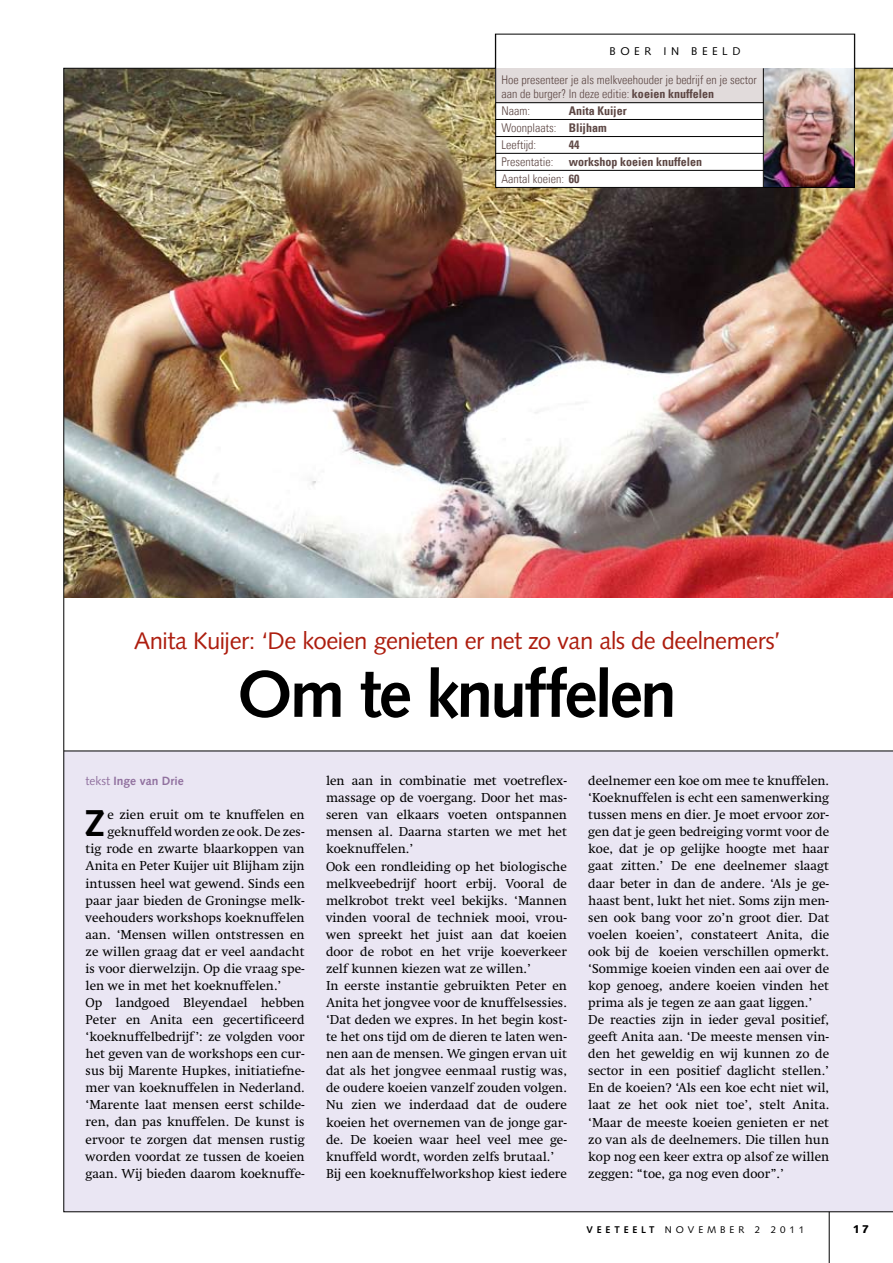
<style>
.page{position:relative;width:893px;height:1263px;background:#fff}
.page>*{position:absolute;margin:0;border:0;box-sizing:border-box;transform-origin:0 0}
.t1{font:700 66px "Syntax LT Pro";letter-spacing:-.04em;color:#000}
.t2{font:700 37.35px "Syntax LT Pro";color:#000}
.t3{font:24px "Syntax LT Pro";letter-spacing:-.025em;color:#ad1d0e}
.t4{font:13.2px/17.1px "Swift LT Pro";color:#000}
.t5{font:12px/14.1px "Univers Com 47 Light Cond";color:#5e4845}
.t6{font:12px "Univers Com 67 Bold Cond";color:#5e4845}
.t7{font:700 12px "Syntax LT Pro";color:#91719f}
.t8{font:11.25px "Syntax LT Pro";letter-spacing:.4em;color:#000}
.t9{font:900 11.25px "Syntax LT Pro";color:#000}
.t10{font:9.75px "Syntax LT Pro";letter-spacing:.4em;color:#000}
.s1{font-family:"Univers Com 67 Bold Cond"}
.s2{font-weight:400}
.s3{font-weight:700}
</style>
<div class="page">
<img style="left:63px;top:33px;width:830px;height:1230px">
<hr style="left:829px;top:1212px;width:1px;height:51px;background:#000">
<p class="t8" style="left:610px;top:45px;width:132px">BOER IN BEELD</p>
<p class="t5" style="left:501px;top:73px;width:257px">Hoe presenteer je als melkveehouder je bedrijf en je sector aan de burger? In deze editie: <span class="s1">koeien knuffelen</span></p>
<p class="t5" style="left:501px;top:104px;width:30px">Naam:</p>
<p class="t6" style="left:569px;top:103px;width:59px">Anita Kuijer</p>
<p class="t5" style="left:501px;top:119px;width:107px;line-height:17.1px">Woonplaats: <span class="s1">Blijham<br></span>Leeftijd:</p>
<p class="t6" style="left:569px;top:137px;width:12px">44</p>
<p class="t5" style="left:501px;top:155px;width:53px">Presentatie:</p>
<p class="t6" style="left:569px;top:155px;width:135px">workshop koeien knuffelen</p>
<p class="t5" style="left:501px;top:172px;width:80px">Aantal koeien: <span class="s1">60</span></p>
<h3 class="t3" style="left:134px;top:626px;width:648px">Anita Kuijer: ‘De koeien genieten er net zo van als de deelnemers’</h3>
<h1 class="t1" style="left:237px;top:655px;width:441px">Om te knuffelen</h1>
<p class="t7" style="left:86px;top:774px;width:100px"><span class="s2">tekst</span> Inge van Drie</p>
<h2 class="t2" style="left:84px;top:801px;width:22px">Z</h2>
<p class="t4" style="left:108px;top:806px;width:199px">e zien eruit om te knuffelen en</p>
<p class="t4" style="left:108px;top:823px;width:199px">geknuffeld worden ze ook. De zes-</p>
<p class="t4" style="left:86px;top:840px;width:221px">tig rode en zwarte blaarkoppen van</p>
<p class="t4" style="left:86px;top:857px;width:221px">Anita en Peter Kuijer uit Blijham zijn</p>
<p class="t4" style="left:86px;top:874px;width:221px">intussen heel wat gewend. Sinds een</p>
<p class="t4" style="left:86px;top:891px;width:221px">paar jaar bieden de Groningse melk-</p>
<p class="t4" style="left:86px;top:909px;width:221px">veehouders workshops koeknuffelen</p>
<p class="t4" style="left:86px;top:926px;width:221px">aan. ‘Mensen willen ontstressen en</p>
<p class="t4" style="left:86px;top:943px;width:221px">ze willen graag dat er veel aandacht</p>
<p class="t4" style="left:86px;top:960px;width:221px">is voor dierwelzijn. Op die vraag spe-</p>
<p class="t4" style="left:86px;top:977px;width:197px">len we in met het koeknuffelen.’</p>
<p class="t4" style="left:86px;top:994px;width:221px">Op landgoed Bleyendael hebben</p>
<p class="t4" style="left:86px;top:1011px;width:221px">Peter en Anita een gecertificeerd</p>
<p class="t4" style="left:86px;top:1028px;width:221px">‘koeknuffelbedrijf’: ze volgden voor</p>
<p class="t4" style="left:86px;top:1045px;width:221px">het geven van de workshops een cur-</p>
<p class="t4" style="left:86px;top:1062px;width:221px">sus bij Marente Hupkes, initiatiefne-</p>
<p class="t4" style="left:86px;top:1079px;width:221px">mer van koeknuffelen in Nederland.</p>
<p class="t4" style="left:86px;top:1096px;width:221px">‘Marente laat mensen eerst schilde-</p>
<p class="t4" style="left:86px;top:1113px;width:221px">ren, dan pas knuffelen. De kunst is</p>
<p class="t4" style="left:86px;top:1130px;width:221px">ervoor te zorgen dat mensen rustig</p>
<p class="t4" style="left:86px;top:1147px;width:221px">worden voordat ze tussen de koeien</p>
<p class="t4" style="left:86px;top:1165px;width:221px">gaan. Wij bieden daarom koeknuffe-</p>
<p class="t4" style="left:326px;top:772px;width:242px">len aan in combinatie met voetreflex&shy;massage op de voergang. Door het mas&shy;seren van elkaars voeten ontspannen mensen al. Daarna starten we met het koeknuffelen.’<br>Ook een rondleiding op het biologische melkveebedrijf hoort erbij. Vooral de melkrobot trekt veel bekijks. ‘Mannen vinden vooral de techniek mooi, vrou&shy;wen spreekt het juist aan dat koeien door de robot en het vrije koeverkeer zelf kunnen kiezen wat ze willen.’<br>In eerste instantie gebruikten Peter en Anita het jongvee voor de knuffelsessies. ‘Dat deden we expres. In het begin kost&shy;te het ons tijd om de dieren te laten wen&shy;nen aan de mensen. We gingen ervan uit dat als het jongvee eenmaal rustig was, de oudere koeien vanzelf zouden volgen.<br>Nu zien we inderdaad dat de oudere koeien het overnemen van de jonge gar&shy;de. De koeien waar heel veel mee ge&shy;knuffeld wordt, worden zelfs brutaal.’ Bij een koeknuffelworkshop kiest iedere</p>
<p class="t4" style="left:588px;top:772px;width:242px">deelnemer een koe om mee te knuffelen. ‘Koeknuffelen is echt een samenwerking tussen mens en dier. Je moet ervoor zor&shy;gen dat je geen bedreiging vormt voor de koe, dat je op gelijke hoogte met haar gaat zitten.’ De ene deelnemer slaagt daar beter in dan de andere. ‘Als je ge&shy;haast bent, lukt het niet. Soms zijn men&shy;sen ook bang voor zo’n groot dier. Dat voelen koeien’, constateert Anita, die ook bij de koeien verschillen opmerkt. ‘Sommige koeien vinden een aai over de kop genoeg, andere koeien vinden het prima als je tegen ze aan gaat liggen.’ De reacties zijn in ieder geval positief, geeft Anita aan. ‘De meeste mensen vin&shy;den het geweldig en wij kunnen zo de sector in een positief daglicht stellen.’ En de koeien? ‘Als een koe echt niet wil, laat ze het ook niet toe’, stelt Anita. ‘Maar de meeste koeien genieten er net zo van als de deelnemers. Die tillen hun kop nog een keer extra op alsof ze willen zeggen: “toe, ga nog even door”.’</p>
<p class="t10" style="left:586px;top:1223px;width:219px"><span class="s3">VEETEELT</span> NOVEMBER 2 2011</p>
<p class="t9" style="left:853px;top:1222px;width:18px">17</p>
</div>
